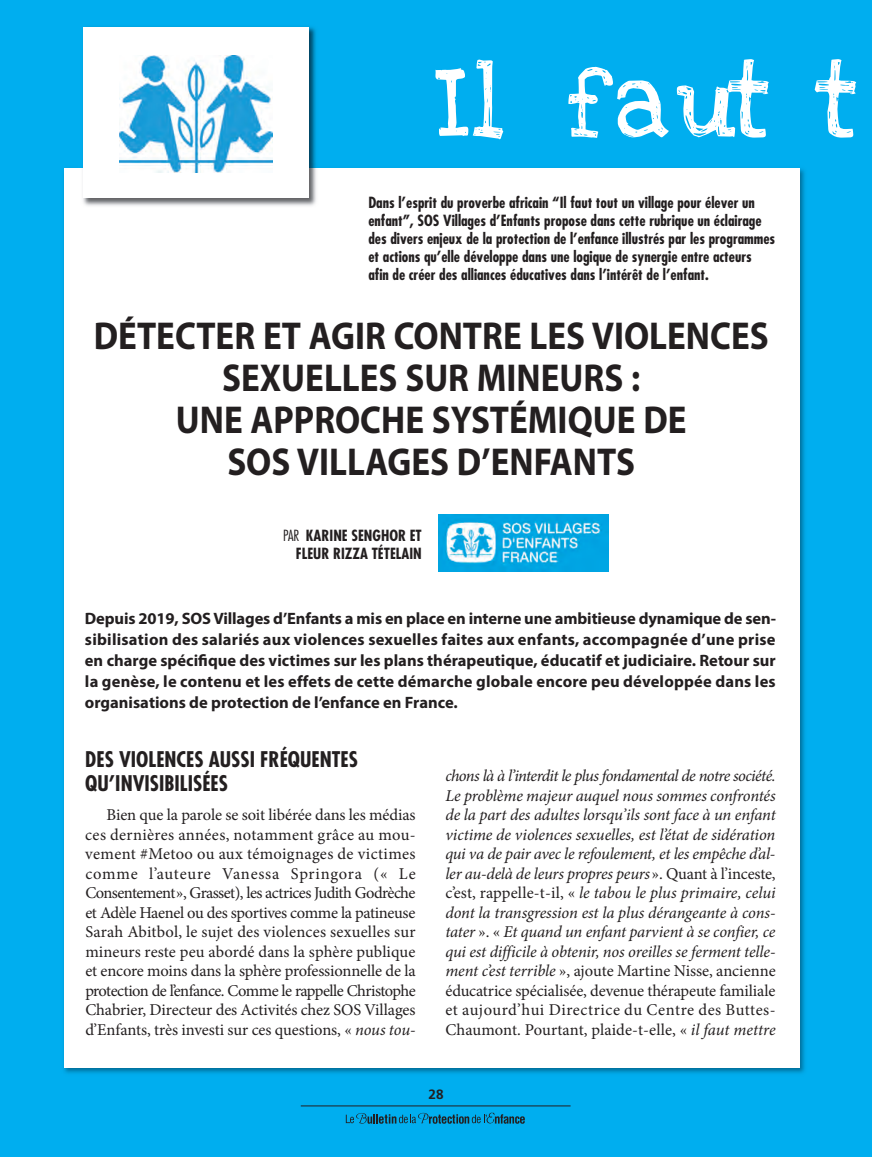
<style>
.page{position:relative;width:872px;height:1157px;background:#00aeef}
.page>*{position:absolute;margin:0;border:0;box-sizing:border-box;transform-origin:0 0}
.t1{font:75px "Love Ya Like A Sister";letter-spacing:.065em;color:#fff}
.t2{font:700 39px/42px "Myriad Pro";color:#231f20;text-align:center;scale:.9 1}
.t3{font:700 condensed 21px/24px "Futura Std";color:#231f20}
.t4{font:italic 16.5px/19.5px "Minion Pro";letter-spacing:-.01em;color:#231f20;text-align:justify}
.t5{font:16.5px/19.5px "Minion Pro";letter-spacing:-.005em;color:#231f20;text-align:justify}
.t6{font:700 16.5px/21px "Myriad Pro";color:#231f20;text-align:justify}
.t7{font:700 condensed 15px/18px "Futura Std";color:#231f20}
.t8{font:700 13.5px "Frutiger";color:#231f20}
.s1{font-weight:300}
.s2{font-style:italic}
.s3{font-style:normal}
</style>
<div class="page">
<div style="left:64px;top:169px;width:735px;height:898px;background:#fff"></div>
<svg style="left:346px;top:1112px;width:179px;height:11px"></svg>
<hr style="left:301px;top:1105px;width:269px;height:1px;background:#231f20">
<img style="left:78px;top:27px;width:242px;height:179px">
<div style="left:83px;top:27px;width:226px;height:171px;background:#fff"></div>
<img style="left:119px;top:56px;width:153px;height:116px">
<div style="left:438px;top:514px;width:170px;height:59px;background:#00a4e3"></div>
<img style="left:438px;top:519px;width:164px;height:47px">
<h1 class="t1" style="left:437px;top:40px;width:424px">Il faut t</h1>
<p class="t7" style="left:368px;top:195px;width:408px">Dans l’esprit du proverbe africain “Il faut tout un village pour élever un enfant”, SOS Villages d’Enfants propose dans cette rubrique un éclairage des divers enjeux de la protection de l’enfance illustrés par les programmes et actions qu’elle développe dans une logique de synergie entre acteurs afin de créer des alliances éducatives dans l’intérêt de l’enfant.</p>
<h2 class="t2" style="left:94px;top:318px;width:751px">DÉTECTER ET AGIR CONTRE LES VIOLENCES<br>SEXUELLES SUR MINEURS :<br>UNE APPROCHE SYSTÉMIQUE DE<br>SOS VILLAGES D’ENFANTS</h2>
<p class="t7" style="left:283px;top:528px;width:140px;text-align:right"><span class="s1">PAR</span> KARINE SENGHOR ET<br>FLEUR RIZZA TÉTELAIN</p>
<p class="t6" style="left:85px;top:609px;width:692px">Depuis 2019, SOS Villages d’Enfants a mis en place en interne une ambitieuse dynamique de sen&shy;sibilisation des salariés aux violences sexuelles faites aux enfants, accompagnée d’une prise en charge spécifique des victimes sur les plans thérapeutique, éducatif et judiciaire. Retour sur la genèse, le contenu et les effets de cette démarche globale encore peu développée dans les organisations de protection de l’enfance en France.</p>
<p class="t3" style="left:85px;top:749px;width:274px">DES VIOLENCES AUSSI FRÉQUENTES<br>QU’INVISIBILISÉES</p>
<p class="t5" style="left:85px;top:806px;width:332px;text-indent:21px">Bien que la parole se soit libérée dans les médias ces dernières années, notamment grâce au mou&shy;vement #Metoo ou aux témoignages de victimes comme l’auteure Vanessa Springora (« Le Consentement», Grasset), les actrices Judith Godrèche et Adèle Haenel ou des sportives comme la patineuse Sarah Abitbol, le sujet des violences sexuelles sur mineurs reste peu abordé dans la sphère publique et encore moins dans la sphère professionnelle de la protection de l’enfance. Comme le rappelle Christophe Chabrier, Directeur des Activités chez SOS Villages d’Enfants, très investi sur ces questions, « <span class="s2">nous tou-</span></p>
<p class="t4" style="left:445px;top:767px;width:332px">chons là à l’interdit le plus fondamental de notre société.<br>Le problème majeur auquel nous sommes confrontés de la part des adultes lorsqu’ils sont face à un enfant victime de violences sexuelles, est l’état de sidération qui va de pair avec le refoulement, et les empêche d’al&shy;ler au-delà de leurs propres peurs<span class="s3">». Quant à l’inceste, c’est, rappelle-t-il, «</span> le tabou le plus primaire, celui dont la transgression est la plus dérangeante à cons&shy;tater <span class="s3">». «</span> Et quand un enfant parvient à se confier, ce qui est difficile à obtenir, nos oreilles se ferment telle&shy;ment c’est terrible <span class="s3">», ajoute Martine Nisse, ancienne éducatrice spécialisée, devenue thérapeute familiale et aujourd’hui Directrice du Centre des Buttes-Chaumont. Pourtant, plaide-t-elle, «</span> il faut mettre</p>
<p class="t8" style="left:428px;top:1086px;width:17px">28</p>
</div>
